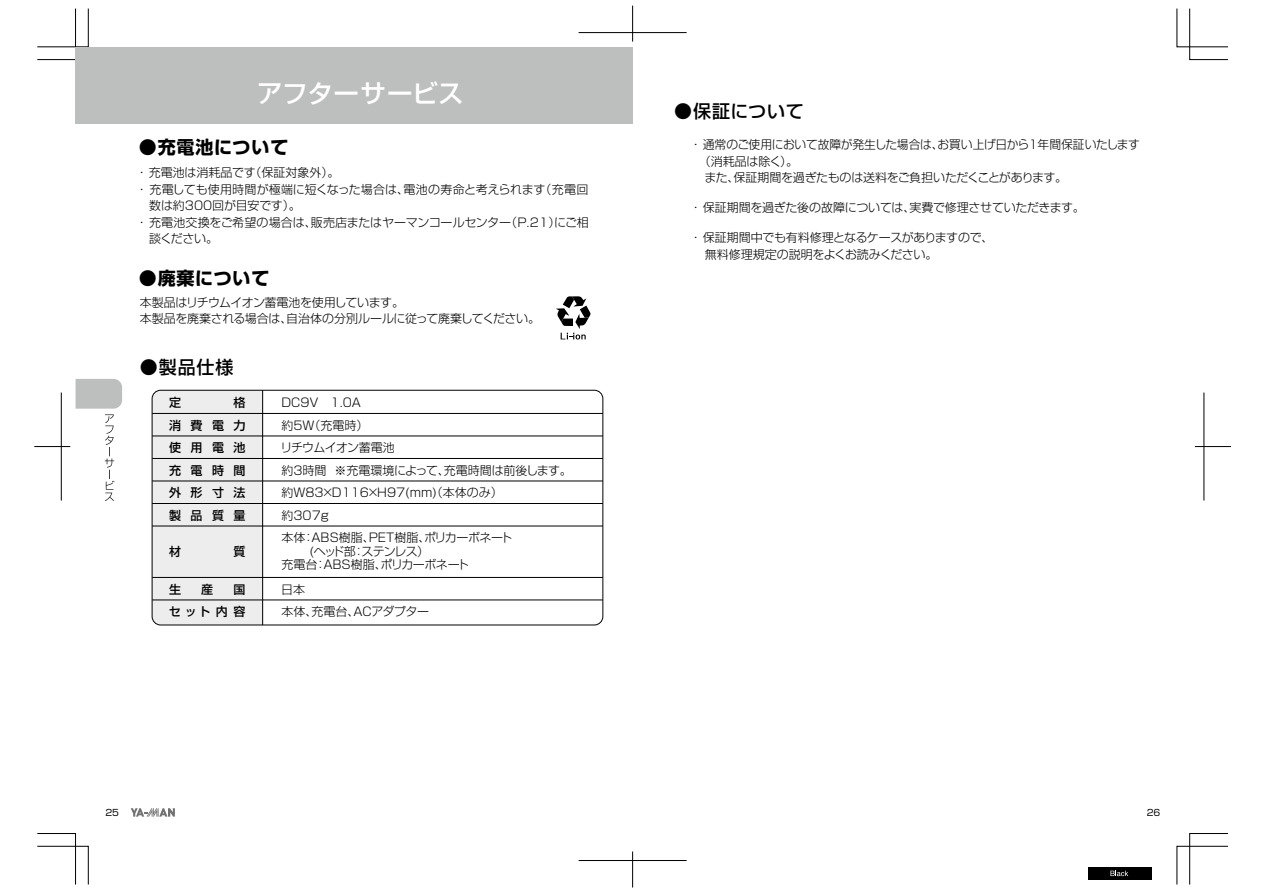
<style>
.page{position:relative;width:1263px;height:893px;background:#fff}
.page>*{position:absolute;margin:0;border:0;box-sizing:border-box;transform-origin:0 0}
.t1{font:500 25.5px "Shin Go Pro";letter-spacing:.01em;color:#fff}
.t2{font:700 18px "Shin Go Pro";letter-spacing:.05em;color:#000}
.t3{font:500 18px "Shin Go Pro";letter-spacing:.045em;color:#000}
.t4{font:300 12px/16.5px "Shin Go Pro";letter-spacing:-.02em;color:#000}
.t5{font:300 12px/22.5px "Shin Go Pro";color:#000}
.t6{font:300 12px "Shin Go Pro";letter-spacing:.005em;color:#000}
.t7{font:500 12px/22.5px "Shin Go Pro";letter-spacing:.785em;color:#000;text-align:justify}
.t8{font:300 12px/13.5px "Shin Go Pro";letter-spacing:-.07em;color:#000}
.t9{font:9px "Shin Go Pro";color:#000}
</style>
<div class="page">
<svg style="left:131px;top:808px;width:44px;height:9px"></svg>
<svg style="left:37px;top:833px;width:52px;height:52px"></svg>
<svg style="left:37px;top:8px;width:52px;height:52px"></svg>
<svg style="left:1176px;top:8px;width:52px;height:52px"></svg>
<svg style="left:1176px;top:833px;width:52px;height:52px"></svg>
<hr style="left:34px;top:446px;width:36px;height:1px;background:#000">
<hr style="left:61px;top:393px;width:1px;height:108px;background:#000">
<hr style="left:1195px;top:446px;width:36px;height:1px;background:#000">
<hr style="left:1204px;top:393px;width:1px;height:108px;background:#000">
<hr style="left:579px;top:32px;width:108px;height:1px;background:#000">
<hr style="left:632px;top:6px;width:1px;height:36px;background:#000">
<hr style="left:579px;top:860px;width:108px;height:1px;background:#000">
<hr style="left:632px;top:851px;width:1px;height:36px;background:#000">
<div style="left:1088px;top:867px;width:64px;height:13px;background:#000"></div>
<svg style="left:1110px;top:871px;width:18px;height:5px"></svg>
<div style="left:76px;top:47px;width:557px;height:76px;background:#bdbebe"></div>
<svg style="left:556px;top:296px;width:35px;height:43px"></svg>
<svg style="left:76px;top:379px;width:46px;height:122px"></svg>
<div style="left:152px;top:390px;width:110px;height:235px;background:#ededed"></div>
<div style="left:152px;top:390px;width:451px;height:235px;border:1px solid #000;border-radius:9px"></div>
<hr style="left:152px;top:413px;width:451px;height:1px;background:#000">
<hr style="left:152px;top:436px;width:451px;height:1px;background:#000">
<hr style="left:152px;top:458px;width:451px;height:1px;background:#000">
<hr style="left:152px;top:481px;width:451px;height:1px;background:#000">
<hr style="left:152px;top:526px;width:451px;height:1px;background:#000">
<hr style="left:152px;top:503px;width:451px;height:1px;background:#000">
<hr style="left:152px;top:600px;width:451px;height:1px;background:#000">
<hr style="left:152px;top:577px;width:451px;height:1px;background:#000">
<hr style="left:262px;top:390px;width:1px;height:235px;background:#000">
<h1 class="t1" style="left:257px;top:72px;width:208px">アフターサービス</h1>
<h2 class="t2" style="left:139px;top:133px;width:151px">●充電池について</h2>
<p class="t5" style="left:136px;top:160px;width:205px">・充電池は消耗品です（保証対象外）。</p>
<p class="t6" style="left:136px;top:179px;width:454px">・充電しても使用時間が極端に短くなった場合は、電池の寿命と考えられます（充電回</p>
<p class="t4" style="left:149px;top:196px;width:153px">数は約300回が目安です）。</p>
<p class="t4" style="left:136px;top:212px;width:454px">・充電池交換をご希望の場合は、販売店またはヤーマンコールセンター（P.21）にご相</p>
<p class="t4" style="left:149px;top:229px;width:70px">談ください。</p>
<h2 class="t2" style="left:139px;top:264px;width:132px">●廃棄について</h2>
<p class="t4" style="left:140px;top:293px;width:402px">本製品はリチウムイオン蓄電池を使用しています。<br>本製品を廃棄される場合は、自治体の分別ルールに従って廃棄してください。</p>
<h2 class="t3" style="left:140px;top:353px;width:95px">●製品仕様</h2>
<p class="t7" style="left:169px;top:390px;width:13px">定</p>
<p class="t7" style="left:169px;top:390px;width:78px;text-indent:64px">格消費電力使用電池充電時間外形寸法製品質量</p>
<p class="t7" style="left:169px;top:538px;width:13px">材</p>
<p class="t7" style="left:233px;top:538px;width:13px">質</p>
<p class="t7" style="left:169px;top:577px;width:13px">生</p>
<p class="t7" style="left:201px;top:577px;width:13px">産</p>
<p class="t7" style="left:169px;top:577px;width:78px;text-align:right">国<br>セット内容</p>
<p class="t5" style="left:280px;top:390px;width:293px">DC9V　1.0A<br>約5W（充電時）<br>リチウムイオン蓄電池<br>約3時間 ※充電環境によって、充電時間は前後します。約W83×D116×H97(mm)（本体のみ）<br>約307ｇ<br>本体：ABS樹脂、PET樹脂、ポリカーボネート</p>
<p class="t8" style="left:281px;top:543px;width:189px">　　 (ヘッド部：ステンレス）<br>充電台：ＡＢＳ樹脂、ポリカーボネート</p>
<p class="t4" style="left:281px;top:577px;width:149px;line-height:22.5px">日本<br>本体、充電台、ACアダプター</p>
<h2 class="t3" style="left:674px;top:97px;width:131px">●保証について</h2>
<p class="t4" style="left:690px;top:135px;width:451px">・通常のご使用において故障が発生した場合は、お買い上げ日から1年間保証いたします</p>
<p class="t4" style="left:699px;top:151px;width:101px">（消耗品は除く）。</p>
<p class="t4" style="left:704px;top:168px;width:364px">また、保証期間を過ぎたものは送料をご負担いただくことがあります。</p>
<p class="t4" style="left:690px;top:198px;width:397px">・保証期間を過ぎた後の故障については、実費で修理させていただきます。</p>
<p class="t4" style="left:705px;top:228px;width:290px;text-indent:-15px">・保証期間中でも有料修理となるケースがありますので、無料修理規定の説明をよくお読みください。</p>
<p class="t9" style="left:105px;top:806px;width:15px">25</p>
<p class="t9" style="left:1147px;top:806px;width:15px">26</p>
</div>
